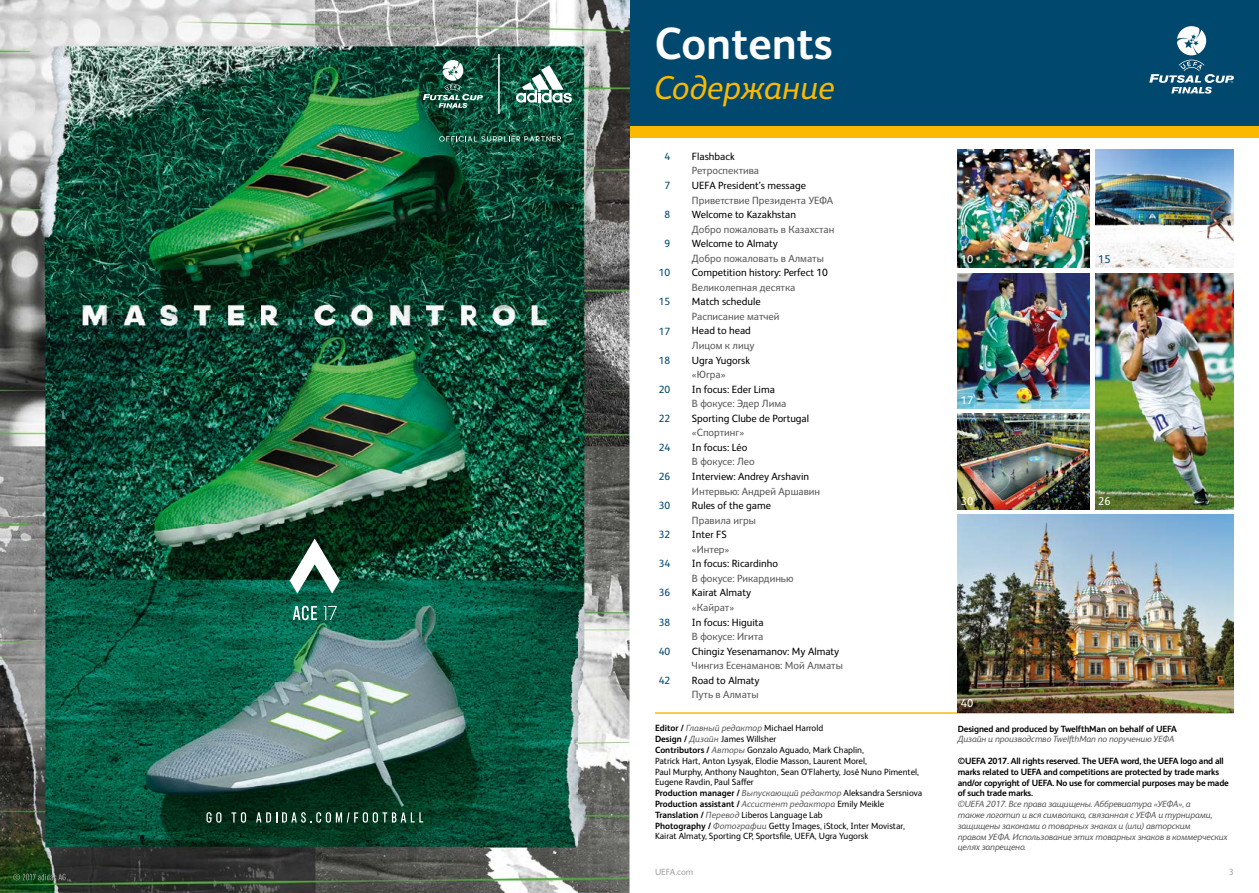
<style>
.page{position:relative;width:1259px;height:893px;background:#fff}
.page>*{position:absolute;margin:0;border:0;box-sizing:border-box;transform-origin:0 0}
.t1{font:700 45px "Europa";color:#fff}
.t2{font:italic 33px "Europa";color:#fbba00}
.t3{font:11.25px "Europa";color:#fff}
.t4{font:11.25px "Europa";color:#00486e}
.t5{font:10.5px "Europa";color:#000}
.t6{font:10.5px "Europa";color:#575756}
.t7{font:10.5px "Europa";color:#00486e}
.t8{font:9px/10.8px "Europa";color:#000}
.t9{font:italic 9px/10.8px "Europa";letter-spacing:-.02em;color:#575756}
.t10{font:700 9px/10.8px "Europa";letter-spacing:-.02em;color:#000}
.t11{font:9px "Europa";color:#9f9f9f}
.s1{font-weight:700}
.s2{font-style:italic;color:#575756}
</style>
<div class="page">
<hr style="left:655px;top:712px;width:578px;height:2px;background:#fbba00">
<div style="left:629px;top:0;width:630px;height:127px;background:#00486e"></div>
<div style="left:629px;top:127px;width:630px;height:11px;background:#fbba00"></div>
<svg style="left:1149px;top:26px;width:84px;height:68px"></svg>
<img style="left:1095px;top:149px;width:138px;height:118px">
<img style="left:957px;top:149px;width:132px;height:118px">
<img style="left:957px;top:273px;width:132px;height:135px">
<img style="left:957px;top:414px;width:132px;height:95px">
<img style="left:957px;top:515px;width:276px;height:197px">
<img style="left:1095px;top:273px;width:138px;height:236px">
<img style="left:0;top:0;width:629px;height:157px">
<img style="left:0;top:157px;width:209px;height:158px">
<img style="left:209px;top:157px;width:210px;height:108px">
<img style="left:419px;top:157px;width:210px;height:158px">
<img style="left:0;top:315px;width:51px;height:578px">
<img style="left:578px;top:315px;width:51px;height:578px">
<img style="left:51px;top:265px;width:527px;height:628px">
<svg style="left:290px;top:538px;width:50px;height:56px"></svg>
<svg style="left:293px;top:606px;width:24px;height:14px"></svg>
<svg style="left:324px;top:606px;width:13px;height:14px"></svg>
<svg style="left:206px;top:812px;width:15px;height:11px"></svg>
<svg style="left:231px;top:812px;width:15px;height:11px"></svg>
<svg style="left:256px;top:812px;width:167px;height:11px;background:#406554"></svg>
<svg style="left:13px;top:874px;width:52px;height:6px"></svg>
<svg style="left:439px;top:136px;width:122px;height:6px"></svg>
<svg style="left:516px;top:65px;width:56px;height:38px"></svg>
<svg style="left:423px;top:60px;width:60px;height:48px;background:#396b5b"></svg>
<svg style="left:498px;top:54px;width:1px;height:60px"></svg>
<h1 class="t1" style="left:655px;top:12px;width:179px">Contents</h1>
<h2 class="t2" style="left:655px;top:64px;width:181px">Содержание</h2>
<p class="t7" style="left:664px;top:149px;width:7px">4</p>
<p class="t7" style="left:664px;top:178px;width:7px">7</p>
<p class="t7" style="left:664px;top:207px;width:7px">8</p>
<p class="t7" style="left:664px;top:236px;width:7px">9</p>
<p class="t7" style="left:659px;top:265px;width:13px">10</p>
<p class="t7" style="left:659px;top:294px;width:13px">15</p>
<p class="t7" style="left:659px;top:323px;width:13px">17</p>
<p class="t7" style="left:659px;top:353px;width:13px">18</p>
<p class="t7" style="left:659px;top:382px;width:13px">20</p>
<p class="t7" style="left:659px;top:411px;width:13px">22</p>
<p class="t7" style="left:659px;top:440px;width:13px">24</p>
<p class="t7" style="left:659px;top:469px;width:13px">26</p>
<p class="t7" style="left:659px;top:498px;width:13px">30</p>
<p class="t7" style="left:659px;top:527px;width:13px">32</p>
<p class="t7" style="left:659px;top:556px;width:13px">34</p>
<p class="t7" style="left:659px;top:585px;width:13px">36</p>
<p class="t7" style="left:659px;top:614px;width:13px">38</p>
<p class="t7" style="left:659px;top:644px;width:13px">40</p>
<p class="t7" style="left:659px;top:673px;width:13px">42</p>
<p class="t5" style="left:692px;top:149px;width:44px">Flashback</p>
<p class="t6" style="left:692px;top:163px;width:69px">Ретроспектива</p>
<p class="t5" style="left:692px;top:178px;width:115px">UEFA President’s message</p>
<p class="t6" style="left:692px;top:192px;width:143px">Приветствие Президента УЕФА</p>
<p class="t5" style="left:692px;top:207px;width:106px">Welcome to Kazakhstan</p>
<p class="t6" style="left:692px;top:222px;width:144px">Добро пожаловать в Казахстан</p>
<p class="t5" style="left:692px;top:236px;width:88px">Welcome to Almaty</p>
<p class="t6" style="left:692px;top:251px;width:133px">Добро пожаловать в Алматы</p>
<p class="t5" style="left:692px;top:265px;width:138px">Competition history: Perfect 10</p>
<p class="t6" style="left:692px;top:280px;width:105px">Великолепная десятка</p>
<p class="t5" style="left:692px;top:294px;width:70px">Match schedule</p>
<p class="t6" style="left:692px;top:309px;width:89px">Расписание матчей</p>
<p class="t5" style="left:692px;top:323px;width:60px">Head to head</p>
<p class="t6" style="left:692px;top:338px;width:64px">Лицом к лицу</p>
<p class="t5" style="left:692px;top:352px;width:60px">Ugra Yugorsk</p>
<p class="t6" style="left:692px;top:367px;width:35px">«Югра»</p>
<p class="t5" style="left:692px;top:382px;width:85px">In focus: Eder Lima</p>
<p class="t6" style="left:692px;top:396px;width:96px">В фокусе: Эдер Лима</p>
<p class="t5" style="left:692px;top:411px;width:119px">Sporting Clube de Portugal</p>
<p class="t6" style="left:692px;top:425px;width:54px">«Спортинг»</p>
<p class="t5" style="left:692px;top:440px;width:57px">In focus: Léo</p>
<p class="t6" style="left:692px;top:454px;width:64px">В фокусе: Лео</p>
<p class="t5" style="left:692px;top:469px;width:119px">Interview: Andrey Arshavin</p>
<p class="t6" style="left:692px;top:483px;width:130px">Интервью: Андрей Аршавин</p>
<p class="t5" style="left:692px;top:498px;width:81px">Rules of the game</p>
<p class="t6" style="left:692px;top:513px;width:66px">Правила игры</p>
<p class="t5" style="left:692px;top:527px;width:36px">Inter FS</p>
<p class="t6" style="left:692px;top:542px;width:39px">«Интер»</p>
<p class="t5" style="left:692px;top:556px;width:88px">In focus: Ricardinho</p>
<p class="t6" style="left:692px;top:571px;width:103px">В фокусе: Рикардинью</p>
<p class="t5" style="left:692px;top:585px;width:61px">Kairat Almaty</p>
<p class="t6" style="left:692px;top:600px;width:44px">«Кайрат»</p>
<p class="t5" style="left:692px;top:614px;width:73px">In focus: Higuita</p>
<p class="t6" style="left:692px;top:629px;width:73px">В фокусе: Игита</p>
<p class="t5" style="left:692px;top:644px;width:149px">Chingiz Yesenamanov: My Almaty</p>
<p class="t6" style="left:692px;top:658px;width:152px">Чингиз Есенаманов: Мой Алматы</p>
<p class="t5" style="left:692px;top:673px;width:69px">Road to Almaty</p>
<p class="t6" style="left:692px;top:687px;width:68px">Путь в Алматы</p>
<p class="t3" style="left:961px;top:251px;width:14px">10</p>
<p class="t4" style="left:1098px;top:251px;width:14px">15</p>
<p class="t3" style="left:961px;top:392px;width:14px">17</p>
<p class="t3" style="left:961px;top:493px;width:14px">30</p>
<p class="t3" style="left:961px;top:695px;width:14px">40</p>
<p class="t3" style="left:1098px;top:493px;width:14px">26</p>
<p class="t8" style="left:655px;top:722px;width:269px"><span class="s1">Editor /</span> <span class="s2">Главный редактор</span> Michael Harrold<br><span class="s1">Design /</span> <span class="s2">Дизайн</span> James Willsher<br><span class="s1">Contributors /</span> <span class="s2">Авторы</span> Gonzalo Aguado, Mark Chaplin,<br>Patrick Hart, Anton Lysyak, Elodie Masson, Laurent Morel,<br>Paul Murphy, Anthony Naughton, Sean O’Flaherty, José Nuno Pimentel, Eugene Ravdin, Paul Saffer<br><span class="s1">Production manager /</span> <span class="s2">Выпускающий редактор</span> Aleksandra Sersniova <span class="s1">Production assistant /</span> <span class="s2">Ассистент редактора</span> Emily Meikle <span class="s1">Translation /</span> <span class="s2">Перевод</span> Liberos Language Lab<br><span class="s1">Photography /</span> <span class="s2">Фотографии</span> Getty Images, iStock, Inter Movistar, Kairat Almaty, Sporting CP, Sportsfile, UEFA, Ugra Yugorsk</p>
<p class="t10" style="left:957px;top:723px;width:221px">Designed and produced by TwelfthMan on behalf of UEFA</p>
<p class="t9" style="left:957px;top:733px;width:218px">Дизайн и производство TwelfthMan по поручению УЕФА</p>
<p class="t10" style="left:957px;top:755px;width:273px">©UEFA 2017. All rights reserved. The UEFA word, the UEFA logo and all marks related to UEFA and competitions are protected by trade marks and/or copyright of UEFA. No use for commercial purposes may be made of such trade marks.</p>
<p class="t9" style="left:957px;top:798px;width:271px">©UEFA 2017. Все права защищены. Аббревиатура «УЕФА», а<br>также логотип и вся символика, связанная с УЕФА и турнирами, защищены законами о товарных знаках и (или) авторским<br>правом УЕФА. Использование этих товарных знаков в коммерческих целях запрещено.</p>
<p class="t11" style="left:655px;top:866px;width:40px">UEFA.com</p>
<p class="t11" style="left:1228px;top:866px;width:6px">3</p>
</div>
